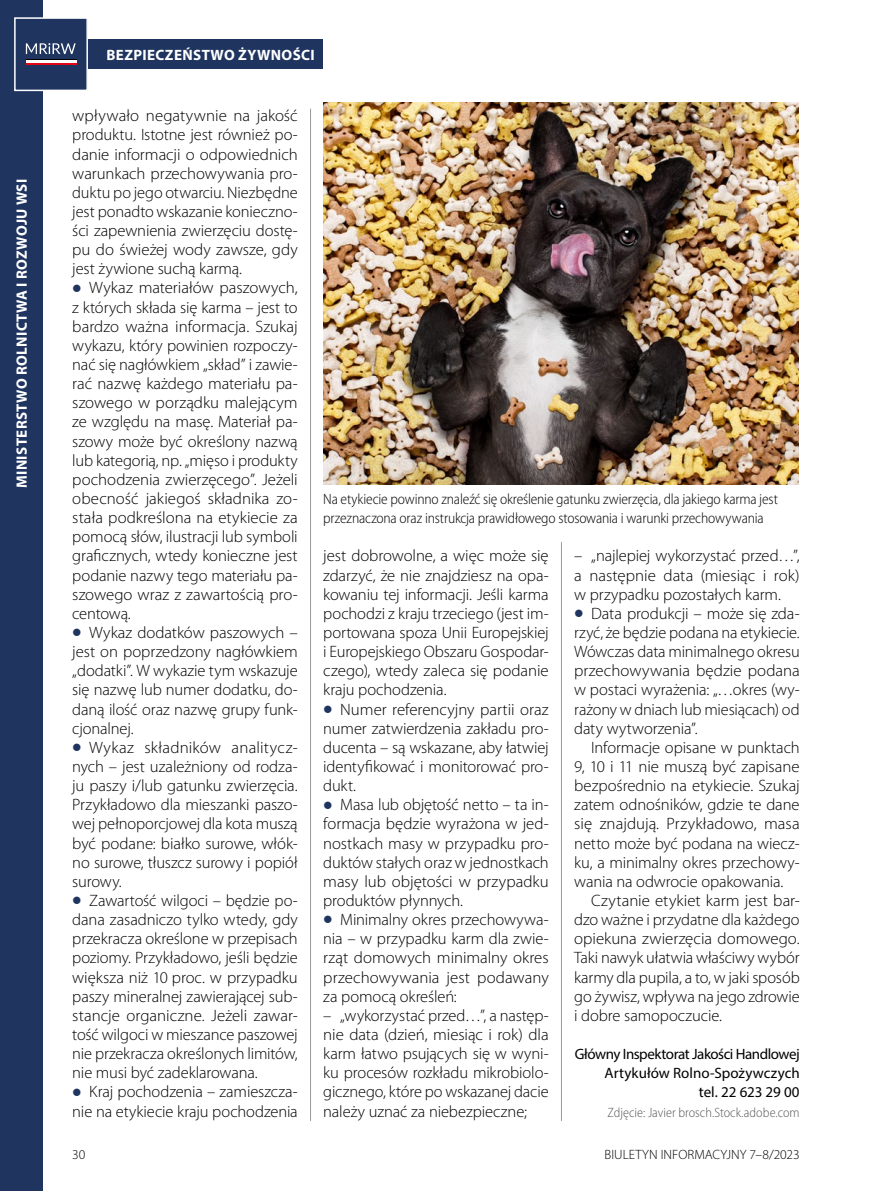
<style>
.page{position:relative;width:872px;height:1191px;background:#fff}
.page>*{position:absolute;margin:0;border:0;box-sizing:border-box;transform-origin:0 0}
.t1{font:300 16.5px/19.2px "Myriad Pro";letter-spacing:-.005em;color:#000;text-align:justify}
.t2{font:300 semi-condensed 15px/19.2px "Myriad Pro";letter-spacing:-.01em;color:#000}
.t3{font:15px/19.2px "Myriad Pro";letter-spacing:-.015em;color:#000;text-align:right}
.t4{font:700 15px "Myriad Pro";letter-spacing:.025em;color:#fff}
.t5{font:300 semi-condensed 13.5px "Myriad Pro";color:#575756}
.t6{font:300 13.5px "Myriad Pro";color:#000}
</style>
<div class="page">
<hr style="left:310px;top:109px;width:1px;height:1011px;background:#9d9d9c">
<hr style="left:561px;top:542px;width:1px;height:578px;background:#9d9d9c">
<img style="left:323px;top:102px;width:475px;height:383px">
<div style="left:0;top:0;width:43px;height:1191px;background:#1f3560"></div>
<div style="left:43px;top:39px;width:280px;height:30px;background:#1f3560"></div>
<div style="left:15px;top:18px;width:72px;height:72px;background:#1f3560"></div>
<hr style="left:26px;top:63px;width:50px;height:2px;background:#e30613">
<hr style="left:26px;top:60px;width:50px;height:3px;background:#fff">
<hr style="left:26px;top:60px;width:50px;height:1px;background:#000">
<svg style="left:26px;top:43px;width:50px;height:11px"></svg>
<div style="left:14px;top:17px;width:74px;height:74px;border:2px solid #fff"></div>
<p class="t4" style="left:12px;top:488px;width:311px;rotate:-90deg">MINISTERSTWO ROLNICTWA I ROZWOJU WSI</p>
<p class="t4" style="left:106px;top:45px;width:210px">BEZPIECZEŃSTWO ŻYWNOŚCI</p>
<p class="t1" style="left:72px;top:106px;width:227px">wpływało negatywnie na jakość produktu. Istotne jest również po&shy;danie informacji o odpowiednich warunkach przechowywania pro&shy;duktu po jego otwarciu. Niezbędne jest ponadto wskazanie konieczno&shy;ści zapewnienia zwierzęciu dostę&shy;pu do świeżej wody zawsze, gdy jest żywione suchą karmą.</p>
<p class="t1" style="left:72px;top:279px;width:227px;text-indent:17px">Wykaz materiałów paszowych, z których składa się karma – jest to bardzo ważna informacja. Szukaj wykazu, który powinien rozpoczy&shy;nać się nagłówkiem „skład” i zawie&shy;rać nazwę każdego materiału pa&shy;szowego w porządku malejącym ze względu na masę. Materiał pa&shy;szowy może być określony nazwą lub kategorią, np. „mięso i produkty pochodzenia zwierzęcego”. Jeżeli obecność jakiegoś składnika zo&shy;stała podkreślona na etykiecie za pomocą słów, ilustracji lub symboli graficznych, wtedy konieczne jest podanie nazwy tego materiału pa&shy;szowego wraz z zawartością pro&shy;centową.</p>
<p class="t1" style="left:72px;top:623px;width:227px;text-indent:17px">Wykaz dodatków paszowych – jest on poprzedzony nagłówkiem „dodatki”. W wykazie tym wskazuje się nazwę lub numer dodatku, do&shy;daną ilość oraz nazwę grupy funk&shy;cjonalnej.</p>
<p class="t1" style="left:72px;top:738px;width:227px;text-indent:17px">Wykaz składników analitycz&shy;nych – jest uzależniony od rodza&shy;ju paszy i/lub gatunku zwierzęcia.<br>Przykładowo dla mieszanki paszo&shy;wej pełnoporcjowej dla kota muszą być podane: białko surowe, włók&shy;no surowe, tłuszcz surowy i popiół surowy.</p>
<p class="t1" style="left:72px;top:891px;width:227px;text-indent:17px">Zawartość wilgoci – będzie po&shy;dana zasadniczo tylko wtedy, gdy przekracza określone w przepisach poziomy. Przykładowo, jeśli będzie większa niż 10 proc. w przypadku paszy mineralnej zawierającej sub&shy;stancje organiczne. Jeżeli zawar&shy;tość wilgoci w mieszance paszowej nie przekracza określonych limitów, nie musi być zadeklarowana.</p>
<p class="t1" style="left:72px;top:1082px;width:227px;text-align:right">Kraj pochodzenia – zamieszcza&shy;nie na etykiecie kraju pochodzenia</p>
<p class="t2" style="left:323px;top:490px;width:456px">Na etykiecie powinno znaleźć się określenie gatunku zwierzęcia, dla jakiego karma jest przeznaczona oraz instrukcja prawidłowego stosowania i warunki przechowywania</p>
<p class="t1" style="left:323px;top:546px;width:227px">jest dobrowolne, a więc może się zdarzyć, że nie znajdziesz na opa&shy;kowaniu tej informacji. Jeśli karma pochodzi z kraju trzeciego (jest im&shy;portowana spoza Unii Europejskiej i Europejskiego Obszaru Gospodar&shy;czego), wtedy zaleca się podanie kraju pochodzenia.</p>
<p class="t1" style="left:323px;top:700px;width:227px;text-indent:17px">Numer referencyjny partii oraz numer zatwierdzenia zakładu pro&shy;ducenta – są wskazane, aby łatwiej identyfikować i monitorować pro&shy;dukt.</p>
<p class="t1" style="left:323px;top:795px;width:227px;text-indent:17px">Masa lub objętość netto – ta in&shy;formacja będzie wyrażona w jed&shy;nostkach masy w przypadku pro&shy;duktów stałych oraz w jednostkach masy lub objętości w przypadku produktów płynnych.</p>
<p class="t1" style="left:323px;top:910px;width:227px;text-indent:17px">Minimalny okres przechowywa&shy;nia – w przypadku karm dla zwie&shy;rząt domowych minimalny okres przechowywania jest podawany za pomocą określeń:</p>
<p class="t1" style="left:323px;top:1006px;width:227px">– „wykorzystać przed…”, a następ&shy;nie data (dzień, miesiąc i rok) dla karm łatwo psujących się w wyni&shy;ku procesów rozkładu mikrobiolo&shy;gicznego, które po wskazanej dacie należy uznać za niebezpieczne;</p>
<p class="t1" style="left:574px;top:546px;width:227px">– „najlepiej wykorzystać przed…”, a następnie data (miesiąc i rok) w przypadku pozostałych karm.</p>
<p class="t1" style="left:574px;top:604px;width:227px;text-indent:17px">Data produkcji – może się zda&shy;rzyć, że będzie podana na etykiecie.<br>Wówczas data minimalnego okresu przechowywania będzie podana w postaci wyrażenia: „…okres (wy&shy;rażony w dniach lub miesiącach) od daty wytworzenia”.</p>
<p class="t1" style="left:591px;top:738px;width:210px">Informacje opisane w punktach</p>
<p class="t1" style="left:574px;top:757px;width:227px">9, 10 i 11 nie muszą być zapisane</p>
<p class="t1" style="left:574px;top:776px;width:227px">bezpośrednio na etykiecie. Szukaj</p>
<p class="t1" style="left:574px;top:795px;width:227px">zatem odnośników, gdzie te dane</p>
<p class="t1" style="left:574px;top:814px;width:227px">się znajdują. Przykładowo, masa</p>
<p class="t1" style="left:574px;top:833px;width:227px">netto może być podana na wiecz-</p>
<p class="t1" style="left:574px;top:853px;width:227px">ku, a minimalny okres przechowy-</p>
<p class="t1" style="left:574px;top:872px;width:211px">wania na odwrocie opakowania.</p>
<p class="t1" style="left:591px;top:891px;width:210px">Czytanie etykiet karm jest bar-</p>
<p class="t1" style="left:574px;top:910px;width:227px">dzo ważne i przydatne dla każdego</p>
<p class="t1" style="left:574px;top:929px;width:227px">opiekuna zwierzęcia domowego.</p>
<p class="t1" style="left:574px;top:948px;width:227px">Taki nawyk ułatwia właściwy wybór</p>
<p class="t1" style="left:574px;top:967px;width:227px">karmy dla pupila, a to, w jaki sposób</p>
<p class="t1" style="left:574px;top:987px;width:227px">go żywisz, wpływa na jego zdrowie</p>
<p class="t1" style="left:574px;top:1006px;width:149px">i dobre samopoczucie.</p>
<p class="t3" style="left:575px;top:1044px;width:226px">Główny Inspektorat Jakości Handlowej<br>Artykułów Rolno-Spożywczych<br>tel. 22 623 29 00</p>
<p class="t5" style="left:607px;top:1104px;width:194px">Zdjęcie: Javier brosch.Stock.adobe.com</p>
<p class="t6" style="left:72px;top:1146px;width:15px">30</p>
<p class="t6" style="left:604px;top:1146px;width:196px">BIULETYN INFORMACYJNY 7–8/2023</p>
</div>
